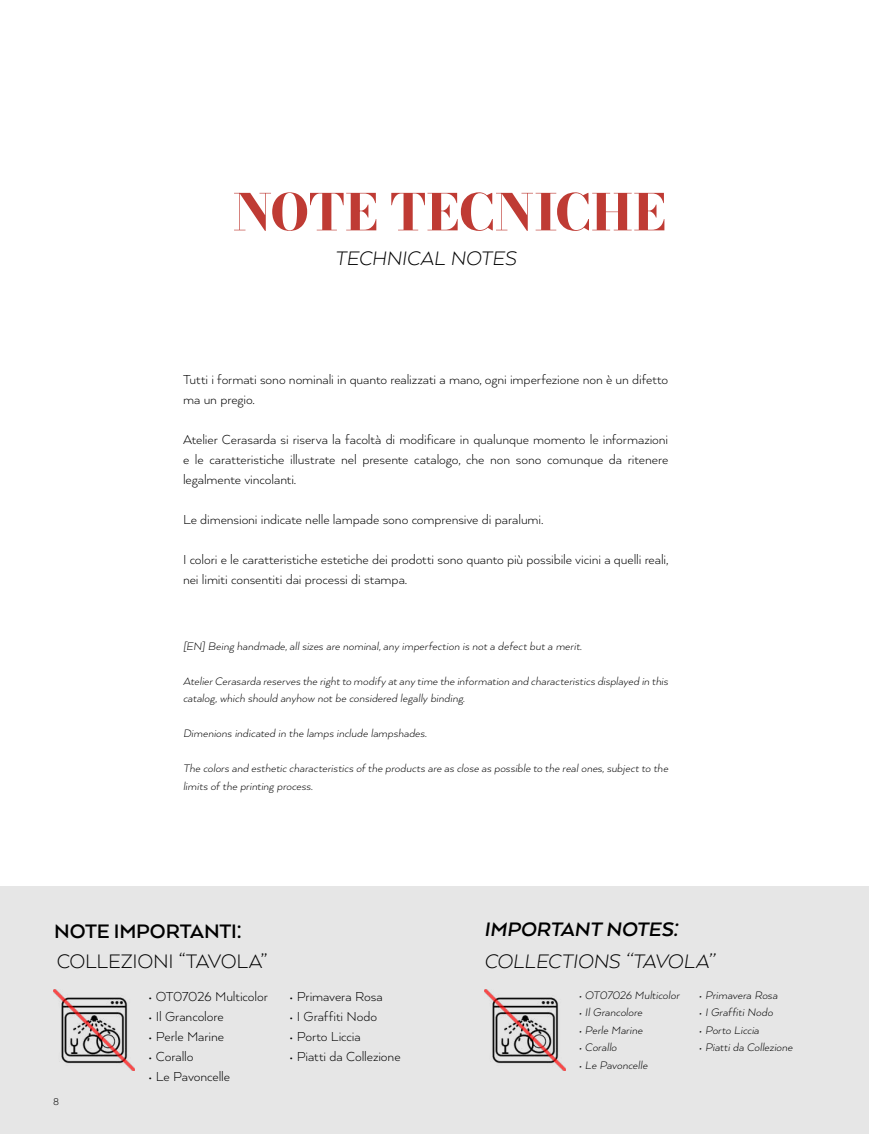
<style>
.page{position:relative;width:869px;height:1134px;background:#fff}
.page>*{position:absolute;margin:0;border:0;box-sizing:border-box;transform-origin:0 0}
.t1{font:800 50px "Bodoni Moda 18 pt";letter-spacing:.005em;color:#bf3b34}
.t2{font:italic 300 22.5px "Arquitecta";letter-spacing:-.01em;color:#000}
.t3{font:300 22.5px "Arquitecta";letter-spacing:-.01em;color:#000}
.t4{font:700 22.5px "Arquitecta";letter-spacing:-.01em;color:#000}
.t5{font:italic 700 22.5px "Arquitecta";letter-spacing:-.005em;color:#000}
.t6{font:300 15px/20px "Arquitecta";letter-spacing:-.005em;color:#000}
.t7{font:italic 300 12.5px/17.5px "Arquitecta";color:#000}
.t8{font:300 11.25px "Arquitecta";color:#000}
</style>
<div class="page">
<div style="left:0;top:886px;width:868px;height:248px;background:#e6e6e6"></div>
<img style="left:53px;top:989px;width:81px;height:82px">
<img style="left:484px;top:989px;width:81px;height:82px">
<h1 class="t1" style="left:233px;top:178px;width:434px">NOTE TECNICHE</h1>
<h2 class="t2" style="left:335px;top:244px;width:183px">TECHNICAL NOTES</h2>
<p class="t6" style="left:183px;top:368px;width:486px">Tutti i formati sono nominali in quanto realizzati a mano, ogni imperfezione non è un difetto ma un pregio.</p>
<p class="t6" style="left:183px;top:428px;width:486px;text-align:justify">Atelier Cerasarda si riserva la facoltà di modificare in qualunque momento le informazioni e le caratteristiche illustrate nel presente catalogo, che non sono comunque da ritenere legalmente vincolanti.</p>
<p class="t6" style="left:183px;top:508px;width:361px">Le dimensioni indicate nelle lampade sono comprensive di paralumi.</p>
<p class="t6" style="left:183px;top:548px;width:486px">I colori e le caratteristiche estetiche dei prodotti sono quanto più possibile vicini a quelli reali, nei limiti consentiti dai processi di stampa.</p>
<p class="t7" style="left:183px;top:637px;width:400px">[EN] Being handmade, all sizes are nominal, any imperfection is not a defect but a merit.</p>
<p class="t7" style="left:183px;top:672px;width:486px">Atelier Cerasarda reserves the right to modify at any time the information and characteristics displayed in this catalog, which should anyhow not be considered legally binding.</p>
<p class="t7" style="left:183px;top:724px;width:245px">Dimenions indicated in the lamps include lampshades.</p>
<p class="t7" style="left:183px;top:759px;width:486px">The colors and esthetic characteristics of the products are as close as possible to the real ones, subject to the limits of the printing process.</p>
<h2 class="t4" style="left:54px;top:917px;width:189px">NOTE IMPORTANTI:</h2>
<h2 class="t3" style="left:57px;top:947px;width:212px">COLLEZIONI “TAVOLA”</h2>
<p class="t8" style="left:53px;top:1095px;width:8px">8</p>
<p class="t6" style="left:148px;top:986px;width:121px">• OT07026 Multicolor</p>
<p class="t6" style="left:148px;top:1006px;width:77px">• Il Grancolore</p>
<p class="t6" style="left:148px;top:1026px;width:77px">• Perle Marine</p>
<p class="t6" style="left:148px;top:1046px;width:47px">• Corallo</p>
<p class="t6" style="left:148px;top:1066px;width:83px">• Le Pavoncelle</p>
<p class="t6" style="left:289px;top:986px;width:95px">• Primavera Rosa</p>
<p class="t6" style="left:289px;top:1006px;width:90px">• I Graffiti Nodo</p>
<p class="t6" style="left:289px;top:1026px;width:73px">• Porto Liccia</p>
<p class="t6" style="left:289px;top:1046px;width:113px">• Piatti da Collezione</p>
<h2 class="t5" style="left:484px;top:916px;width:195px">IMPORTANT NOTES:</h2>
<h2 class="t2" style="left:484px;top:947px;width:232px">COLLECTIONS “TAVOLA”</h2>
<p class="t7" style="left:578px;top:986px;width:102px">• OT07026 Multicolor</p>
<p class="t7" style="left:578px;top:1003px;width:65px">• Il Grancolore</p>
<p class="t7" style="left:578px;top:1021px;width:66px">• Perle Marine</p>
<p class="t7" style="left:578px;top:1038px;width:40px">• Corallo</p>
<p class="t7" style="left:578px;top:1056px;width:70px">• Le Pavoncelle</p>
<p class="t7" style="left:698px;top:986px;width:80px">• Primavera Rosa</p>
<p class="t7" style="left:698px;top:1003px;width:76px">• I Graffiti Nodo</p>
<p class="t7" style="left:698px;top:1021px;width:62px">• Porto Liccia</p>
<p class="t7" style="left:698px;top:1038px;width:96px">• Piatti da Collezione</p>
</div>
